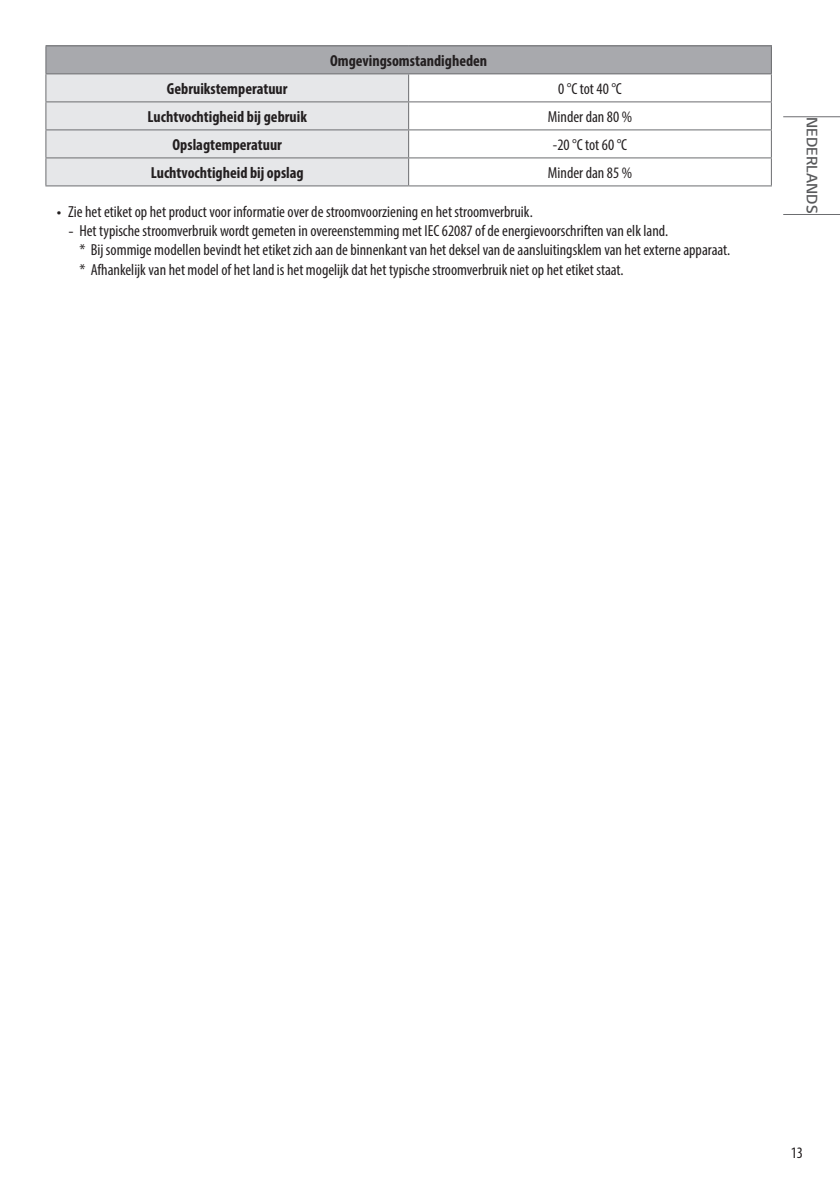
<style>
.page{position:relative;width:840px;height:1191px;background:#fff}
.page>*{position:absolute;margin:0;border:0;box-sizing:border-box;transform-origin:0 0}
.Body_Center{font:condensed 16px "Myriad Pro";color:#231f20}
.Body_Bold_Center{font:700 condensed 16px "Myriad Pro";color:#231f20}
.t1{font:600 16px "LG Smart";color:#57585a}
.s1{font-family:"LG Smart";font-stretch:normal}
</style>
<div class="page">
<hr style="left:782px;top:116px;width:57px;height:1px;background:#6c6d70">
<hr style="left:782px;top:214px;width:57px;height:1px;background:#6c6d70">
<div style="left:46px;top:46px;width:725px;height:28px;background:#a8a9ad"></div>
<div style="left:46px;top:74px;width:362px;height:111px;background:#e6e7e9"></div>
<hr style="left:45px;top:45px;width:363px;height:1px;background:#6c6d70">
<hr style="left:408px;top:45px;width:363px;height:1px;background:#6c6d70">
<hr style="left:45px;top:73px;width:363px;height:1px;background:#6c6d70">
<hr style="left:408px;top:73px;width:363px;height:1px;background:#6c6d70">
<hr style="left:45px;top:101px;width:363px;height:1px;background:#6c6d70">
<hr style="left:408px;top:101px;width:363px;height:1px;background:#6c6d70">
<hr style="left:45px;top:129px;width:363px;height:1px;background:#6c6d70">
<hr style="left:408px;top:129px;width:363px;height:1px;background:#6c6d70">
<hr style="left:45px;top:157px;width:363px;height:1px;background:#6c6d70">
<svg style="left:45px;top:46px;width:1px;height:139px"></svg>
<hr style="left:408px;top:157px;width:363px;height:1px;background:#6c6d70">
<svg style="left:408px;top:74px;width:1px;height:111px"></svg>
<svg style="left:770px;top:46px;width:1px;height:139px"></svg>
<hr style="left:45px;top:185px;width:363px;height:1px;background:#6c6d70">
<hr style="left:408px;top:185px;width:363px;height:1px;background:#6c6d70">
<p class="Body_Bold_Center" style="left:330px;top:51px;width:159px">Omgevingsomstandigheden</p>
<p class="Body_Bold_Center" style="left:167px;top:79px;width:122px">Gebruikstemperatuur</p>
<p class="Body_Center" style="left:558px;top:79px;width:65px">0 °C tot 40 °C</p>
<p class="Body_Bold_Center" style="left:147px;top:107px;width:161px">Luchtvochtigheid bij gebruik</p>
<p class="Body_Center" style="left:547px;top:107px;width:86px">Minder dan 80 %</p>
<p class="Body_Bold_Center" style="left:172px;top:135px;width:111px">Opslagtemperatuur</p>
<p class="Body_Center" style="left:552px;top:135px;width:76px">-20 °C tot 60 °C</p>
<p class="Body_Bold_Center" style="left:151px;top:163px;width:154px">Luchtvochtigheid bij opslag</p>
<p class="Body_Center" style="left:547px;top:163px;width:86px">Minder dan 85 %</p>
<p class="Body_Center" style="left:57px;top:202px;width:477px"><span class="s1">•</span> Zie het etiket op het product voor informatie over de stroomvoorziening en het stroomverbruik.</p>
<p class="Body_Center" style="left:68px;top:221px;width:601px"><span class="s1">-</span> Het typische stroomverbruik wordt gemeten in overeenstemming met IEC 62087 of de energievoorschriften van elk land.</p>
<p class="Body_Center" style="left:79px;top:240px;width:652px">* Bij sommige modellen bevindt het etiket zich aan de binnenkant van het deksel van de aansluitingsklem van het externe apparaat.</p>
<p class="Body_Center" style="left:79px;top:260px;width:545px">* Afhankelijk van het model of het land is het mogelijk dat het typische stroomverbruik niet op het etiket staat.</p>
<p class="t1" style="left:822px;top:117px;width:98px;rotate:90deg">NEDERLANDS</p>
<p class="Body_Center" style="left:790px;top:1142px;width:14px">13</p>
</div>
